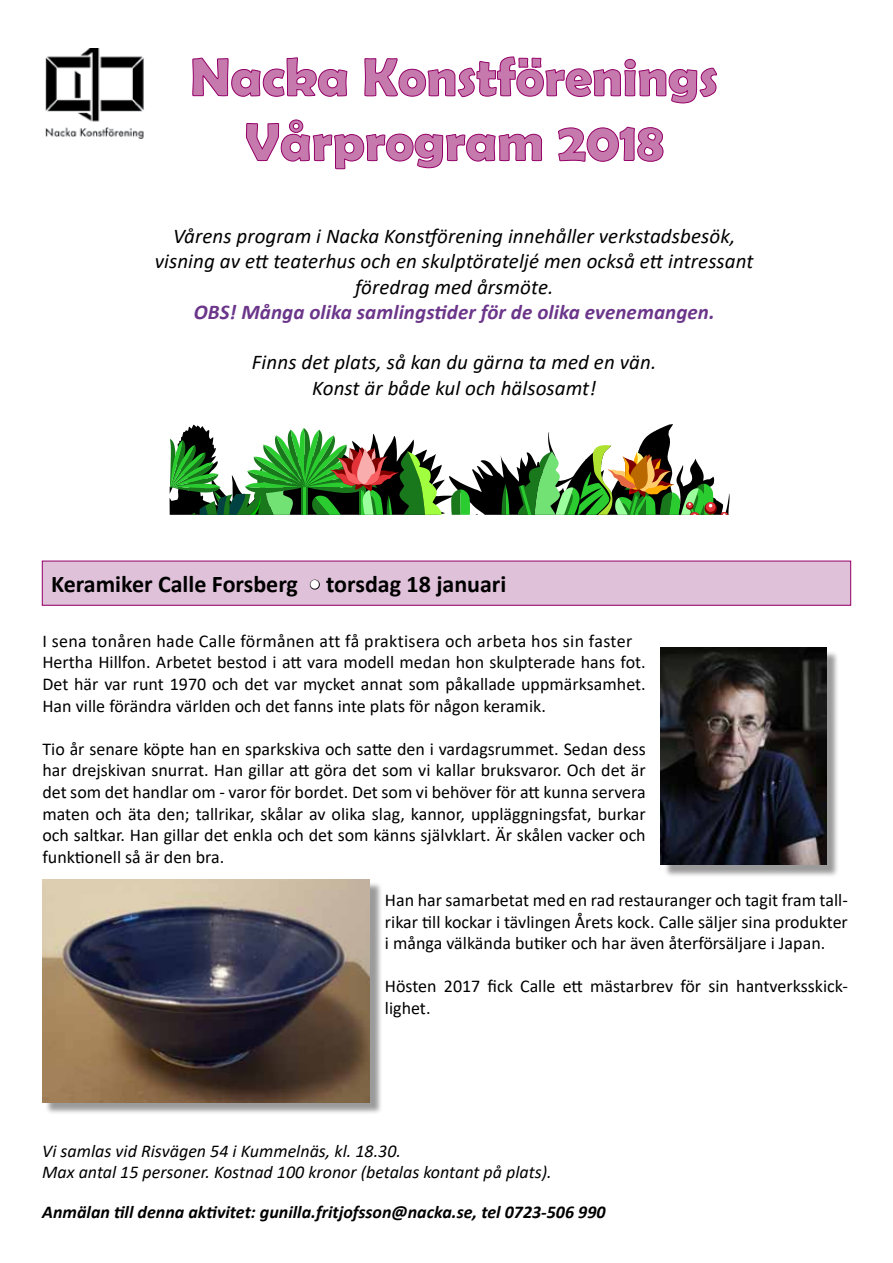
<style>
.page{position:relative;width:893px;height:1263px;background:#fff}
.page>*{position:absolute;margin:0;border:0;box-sizing:border-box;transform-origin:0 0}
.t1{font:700 54px/64.8px "Berlin Sans FB Demi";color:#c579ac;text-align:center}
.t2{font:700 24px "Calibri";color:#000}
.t3{font:italic 21px/25.2px "Calibri";letter-spacing:.005em;color:#000;text-align:center}
.t4{font:italic 700 21px "Calibri";letter-spacing:.005em;color:#6b368a}
.t5{font:18px/21.6px "Calibri";color:#000}
.t6{font:italic 18px/21.6px "Calibri";color:#000}
.t7{font:italic 700 18px "Calibri";color:#000}
.s1{color:#fff}
</style>
<div class="page">
<svg style="left:188px;top:424px;width:541px;height:91px"></svg>
<svg style="left:451px;top:489px;width:19px;height:26px"></svg>
<svg style="left:502px;top:484px;width:7px;height:31px"></svg>
<svg style="left:170px;top:428px;width:272px;height:87px"></svg>
<svg style="left:518px;top:445px;width:210px;height:70px"></svg>
<div style="left:42px;top:561px;width:809px;height:44px;background:#dfc1da"></div>
<svg style="left:309px;top:579px;width:11px;height:11px"></svg>
<div style="left:42px;top:561px;width:809px;height:45px;border:1px solid #940067"></div>
<svg style="left:192px;top:57px;width:156px;height:40px"></svg>
<svg style="left:364px;top:56px;width:353px;height:48px"></svg>
<svg style="left:246px;top:119px;width:296px;height:51px"></svg>
<svg style="left:558px;top:126px;width:106px;height:36px"></svg>
<div style="left:663px;top:650px;width:176px;height:228px;background:#000;opacity:.4"></div>
<img style="left:661px;top:648px;width:166px;height:217px">
<div style="left:45px;top:881px;width:337px;height:234px;background:#000;opacity:.4"></div>
<img style="left:42px;top:879px;width:328px;height:223px">
<img style="left:46px;top:49px;width:98px;height:90px">
<h1 class="t1" style="left:190px;top:44px;width:529px">Nacka Konstförenings<br>Vårprogram 2018</h1>
<p class="t3" style="left:155px;top:223px;width:600px">Vårens program i Nacka Konstförening innehåller verkstadsbesök, visning av ett teaterhus och en skulptörateljé men också ett intressant föredrag med årsmöte.</p>
<p class="t4" style="left:194px;top:297px;width:522px">OBS! Många olika samlingstider för de olika evenemangen.</p>
<p class="t3" style="left:252px;top:349px;width:406px">Finns det plats, så kan du gärna ta med en vän.<br>Konst är både kul och hälsosamt!</p>
<h2 class="t2" style="left:51px;top:567px;width:457px">Keramiker Calle Forsberg <span class="s1">•</span> torsdag 18 januari</h2>
<p class="t5" style="left:42px;top:630px;width:605px">I sena tonåren hade Calle förmånen att få praktisera och arbeta hos sin faster Hertha Hillfon. Arbetet bestod i att vara modell medan hon skulpterade hans fot.<br>Det här var runt 1970 och det var mycket annat som påkallade uppmärksamhet.<br>Han ville förändra världen och det fanns inte plats för någon keramik.</p>
<p class="t5" style="left:42px;top:738px;width:605px;text-align:justify">Tio år senare köpte han en sparkskiva och satte den i vardagsrummet. Sedan dess har drejskivan snurrat. Han gillar att göra det som vi kallar bruksvaror. Och det är det som det handlar om ‐ varor för bordet. Det som vi behöver för att kunna servera maten och äta den; tallrikar, skålar av olika slag, kannor, uppläggningsfat, burkar och saltkar. Han gillar det enkla och det som känns självklart. Är skålen vacker och funktionell så är den bra.</p>
<p class="t5" style="left:385px;top:889px;width:464px;text-align:justify">Han har samarbetat med en rad restauranger och tagit fram tall&shy;rikar till kockar i tävlingen Årets kock. Calle säljer sina produkter i många välkända butiker och har även återförsäljare i Japan.</p>
<p class="t5" style="left:385px;top:975px;width:464px">Hösten 2017 fick Calle ett mästarbrev för sin hantverksskick&shy;lighet.</p>
<p class="t6" style="left:42px;top:1139px;width:511px">Vi samlas vid Risvägen 54 i Kummelnäs, kl. 18.30.<br>Max antal 15 personer. Kostnad 100 kronor (betalas kontant på plats).</p>
<p class="t7" style="left:42px;top:1200px;width:565px">Anmälan till denna aktivitet: gunilla.fritjofsson@nacka.se, tel 0723-506 990</p>
</div>
